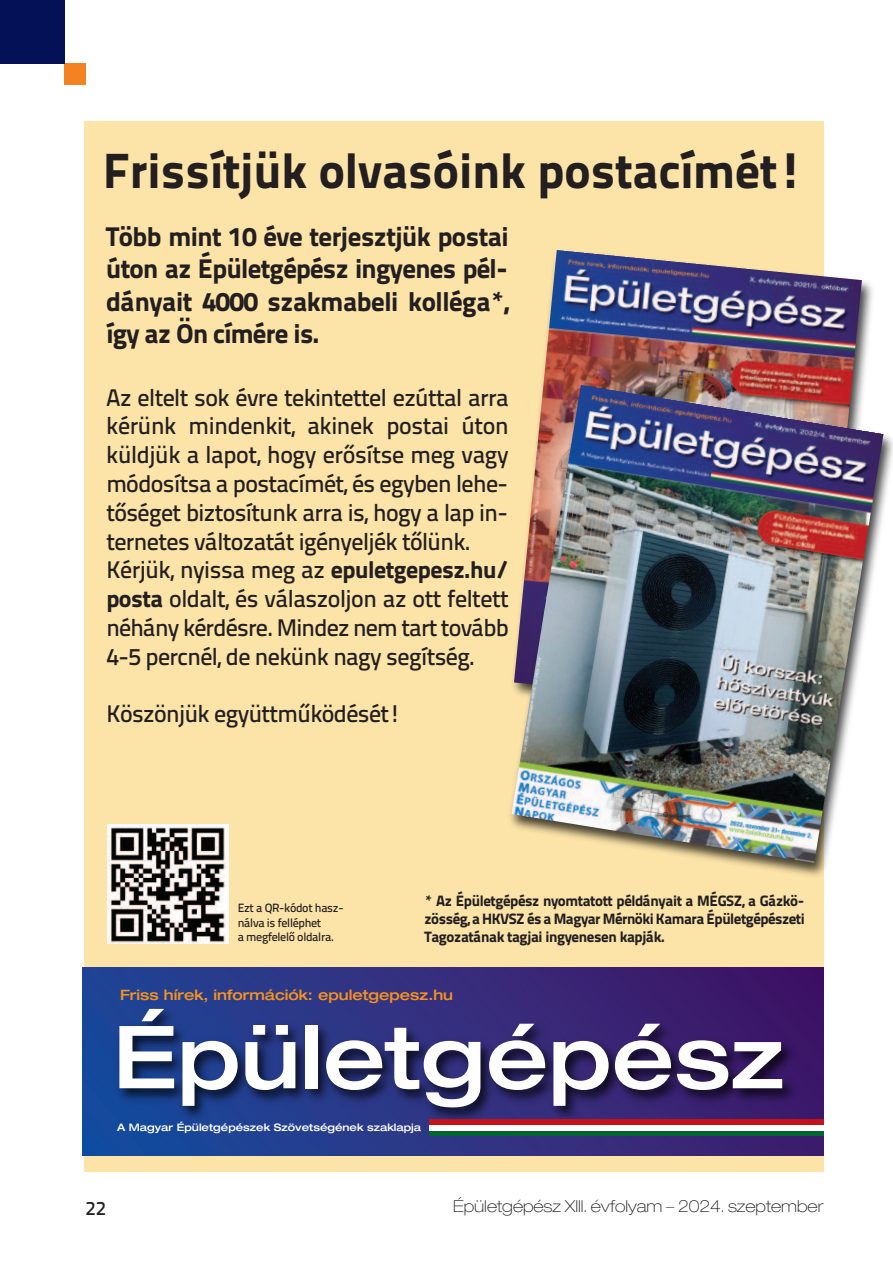
<style>
.page{position:relative;width:893px;height:1263px;background:#fff}
.page>*{position:absolute;margin:0;border:0;box-sizing:border-box;transform-origin:0 0}
.t1{font:500 expanded 87.15px "Helvetica Neue LT Pro";color:#fff}
.t2{font:49.5px "Titillium Text Heavvy";color:#231f20}
.t3{font:27px/32.4px "Titillium Text Heavvy";letter-spacing:-.015em;color:#231f20;text-align:justify}
.t4{font:500 24px/28.8px "Titillium Text";letter-spacing:-.025em;color:#231f20}
.t5{font:500 19.5px "Titillium Text";color:#231f20}
.t6{font:100 expanded 16.5px "Helvetica Neue LT Pro";color:#231f20}
.t7{font:15px/18px "Titillium Text Heavvy";letter-spacing:-.025em;color:#231f20;text-align:justify}
.t8{font:500 expanded 14.4px "Helvetica Neue LT Pro";color:#f7931d}
.t9{font:500 12px/14.4px "Titillium Text";letter-spacing:-.025em;color:#231f20}
.t10{font:500 expanded 10.35px "Helvetica Neue LT Pro";color:#fff}
.s1{font-family:"Titillium Text Heavvy";font-weight:400}
</style>
<div class="page">
<div style="left:84px;top:121px;width:740px;height:1051px;background:#fce4a9"></div>
<div style="left:83px;top:968px;width:741px;height:187px;background:linear-gradient(to right,#224797,#421363)"></div>
<img style="left:82px;top:1007px;width:742px;height:142px">
<div style="left:430px;top:1119px;width:394px;height:6px;background:#c4121a"></div>
<svg style="left:429px;top:1130px;width:395px;height:6px;background:#2a7e50"></svg>
<div style="left:429px;top:1125px;width:395px;height:5px;background:#fff"></div>
<img style="left:543px;top:250px;width:319px;height:126px">
<img style="left:510px;top:376px;width:383px;height:500px">
<img style="left:511px;top:385px;width:372px;height:478px">
<img style="left:107px;top:825px;width:120px;height:119px">
<div style="left:64px;top:64px;width:22px;height:21px;background:#f58220"></div>
<div style="left:0;top:0;width:64px;height:64px;background:#041156"></div>
<h2 class="t2" style="left:103px;top:154px;width:702px">Frissítjük olvasóink postacímét!</h2>
<p class="t3" style="left:106px;top:223px;width:404px">Több mint 10 éve terjesztjük postai úton az Épületgépész ingyenes pél&shy;dányait 4000 szakmabeli kolléga*, így az Ön címére is.</p>
<p class="t4" style="left:106px;top:385px;width:404px">Az eltelt sok évre tekintettel ezúttal arra kérünk mindenkit, akinek postai úton küldjük a lapot, hogy erősítse meg vagy módosítsa a postacímét, és egyben lehe&shy;tőséget biztosítunk arra is, hogy a lap in&shy;ternetes változatát igényeljék tőlünk.<br>Kérjük, nyissa meg az <span class="s1">epuletgepesz.hu/ posta</span> oldalt, és válaszoljon az ott feltett néhány kérdésre. Mindez nem tart tovább 4-5 percnél, de nekünk nagy segítség.</p>
<p class="t4" style="left:106px;top:702px;width:296px">Köszönjük együttműködését!</p>
<p class="t9" style="left:238px;top:902px;width:107px">Ezt a QR-kódot hasz&shy;nálva is felléphet<br>a megfelelő oldalra.</p>
<p class="t7" style="left:425px;top:893px;width:382px">* Az Épületgépész nyomtatott példányait a MÉGSZ, a Gázkö&shy;zösség, a HKVSZ és a Magyar Mérnöki Kamara Épületgépészeti Tagozatának tagjai ingyenesen kapják.</p>
<p class="t8" style="left:120px;top:989px;width:335px">Friss hírek, információk: epuletgepesz.hu</p>
<h1 class="t1" style="left:113px;top:1026px;width:673px">Épületgépész</h1>
<p class="t10" style="left:117px;top:1123px;width:306px">A Magyar Épületgépészek Szövetségének szaklapja</p>
<p class="t5" style="left:86px;top:1201px;width:22px">22</p>
<p class="t6" style="left:453px;top:1200px;width:372px">Épületgépész XIII. évfolyam – 2024. szeptember</p>
</div>
